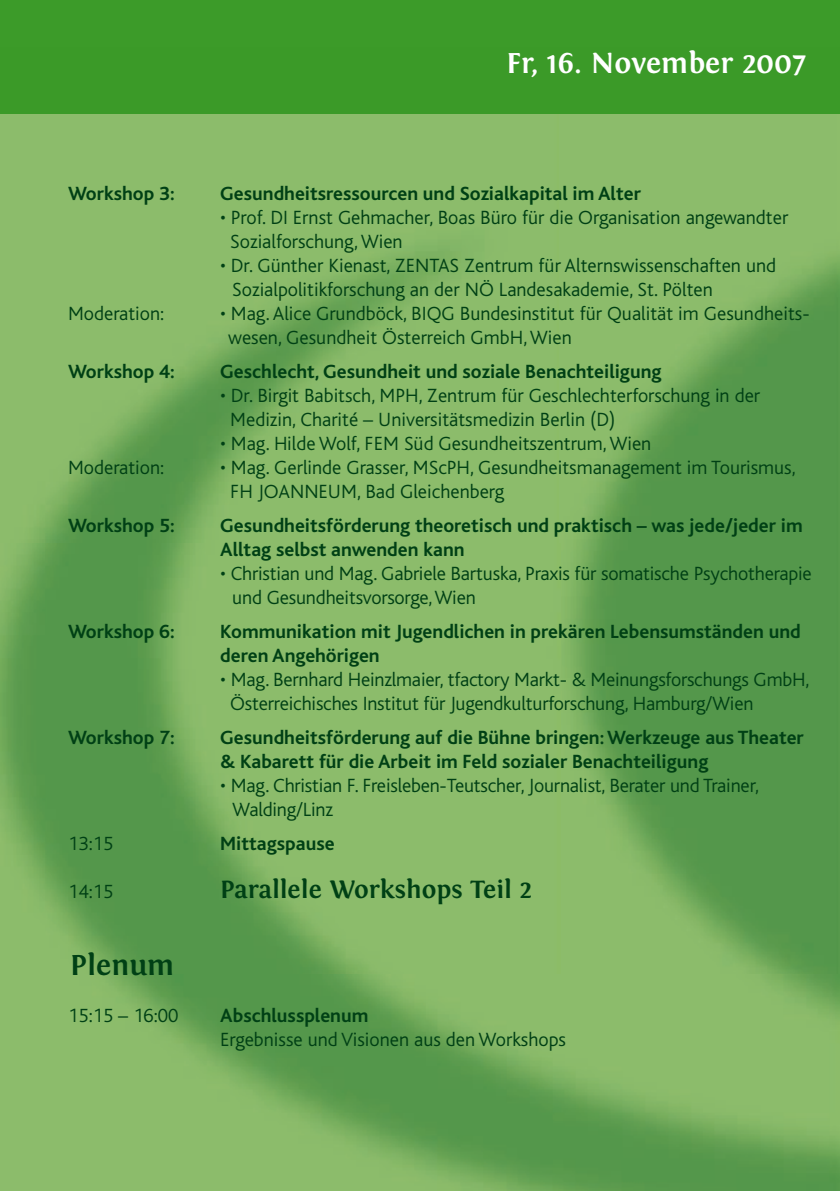
<style>
.page{position:relative;width:840px;height:1191px;background:#fff}
.page>*{position:absolute;margin:0;border:0;box-sizing:border-box;transform-origin:0 0}
.t1{font:700 30px "Fontin";color:#fff}
.t2{font:700 30px "Fontin";color:#004015}
.t3{font:700 26px "Fontin";color:#004015}
.t4{font:300 20px/24px "Bliss";color:#004015}
.t5{font:700 20px/24px "Bliss";color:#004015}
</style>
<div class="page">
<hr style="left:839px;top:0;width:1px;height:1191px;background:#8ebd6b">
<div style="left:0;top:0;width:839px;height:113px;background:#3c9b29"></div>
<hr style="left:839px;top:0;width:1px;height:113px;background:#3c9b29">
<img style="left:0;top:113px;width:839px;height:1078px">
<h1 class="t1" style="left:506px;top:46px;width:301px">Fr, 16. November 2007</h1>
<p class="t5" style="left:68px;top:181px;width:108px">Workshop 3:</p>
<p class="t5" style="left:220px;top:181px;width:422px">Gesundheitsressourcen und Sozialkapital im Alter</p>
<p class="t4" style="left:230px;top:205px;width:559px;text-indent:-10px">• Prof. DI Ernst Gehmacher, Boas Büro für die Organisation angewandter<br>Sozialforschung, Wien</p>
<p class="t4" style="left:232px;top:253px;width:545px;text-indent:-12px">• Dr. Günther Kienast, ZENTAS Zentrum für Alternswissenschaften und<br>Sozialpolitikforschung an der NÖ Landesakademie, St. Pölten</p>
<p class="t4" style="left:68px;top:301px;width:97px">Moderation:</p>
<p class="t4" style="left:228px;top:301px;width:582px;text-indent:-8px">• Mag. Alice Grundböck, BIQG Bundesinstitut für Qualität im Gesundheits&shy;wesen, Gesundheit Österreich GmbH, Wien</p>
<p class="t5" style="left:68px;top:359px;width:108px">Workshop 4:</p>
<p class="t5" style="left:220px;top:359px;width:442px">Geschlecht, Gesundheit und soziale Benachteiligung</p>
<p class="t4" style="left:230px;top:383px;width:531px;text-indent:-10px">• Dr. Birgit Babitsch, MPH, Zentrum für Geschlechterforschung in der<br>Medizin, Charité – Universitätsmedizin Berlin (D)</p>
<p class="t4" style="left:220px;top:431px;width:432px">• Mag. Hilde Wolf, FEM Süd Gesundheitszentrum, Wien</p>
<p class="t4" style="left:68px;top:455px;width:97px">Moderation:</p>
<p class="t4" style="left:230px;top:455px;width:566px;text-indent:-10px">• Mag. Gerlinde Grasser, MScPH, Gesundheitsmanagement im Tourismus,<br>FH JOANNEUM, Bad Gleichenberg</p>
<p class="t5" style="left:68px;top:513px;width:108px">Workshop 5:</p>
<p class="t5" style="left:220px;top:513px;width:583px">Gesundheitsförderung theoretisch und praktisch – was jede/jeder im<br>Alltag selbst anwenden kann</p>
<p class="t4" style="left:232px;top:561px;width:580px;text-indent:-12px">• Christian und Mag. Gabriele Bartuska, Praxis für somatische Psychotherapie und Gesundheitsvorsorge, Wien</p>
<p class="t5" style="left:68px;top:619px;width:108px">Workshop 6:</p>
<p class="t5" style="left:220px;top:619px;width:581px">Kommunikation mit Jugendlichen in prekären Lebensumständen und deren Angehörigen</p>
<p class="t4" style="left:230px;top:667px;width:580px;text-indent:-10px">• Mag. Bernhard Heinzlmaier, tfactory Markt- &amp; Meinungsforschungs GmbH,<br>Österreichisches Institut für Jugendkulturforschung, Hamburg/Wien</p>
<p class="t5" style="left:68px;top:725px;width:108px">Workshop 7:</p>
<p class="t5" style="left:220px;top:725px;width:584px">Gesundheitsförderung auf die Bühne bringen: Werkzeuge aus Theater &amp; Kabarett für die Arbeit im Feld sozialer Benachteiligung</p>
<p class="t4" style="left:232px;top:773px;width:528px;text-indent:-12px">• Mag. Christian F. Freisleben-Teutscher, Journalist, Berater und Trainer,<br>Walding/Linz</p>
<p class="t4" style="left:68px;top:831px;width:47px">13:15</p>
<p class="t5" style="left:220px;top:831px;width:116px">Mittagspause</p>
<p class="t4" style="left:68px;top:879px;width:47px">14:15</p>
<h2 class="t3" style="left:220px;top:874px;width:313px">Parallele Workshops Teil 2</h2>
<h1 class="t2" style="left:70px;top:948px;width:106px">Plenum</h1>
<p class="t4" style="left:68px;top:1003px;width:112px">15:15 – 16:00</p>
<p class="t5" style="left:220px;top:1003px;width:150px">Abschlussplenum</p>
<p class="t4" style="left:220px;top:1027px;width:347px">Ergebnisse und Visionen aus den Workshops</p>
</div>
